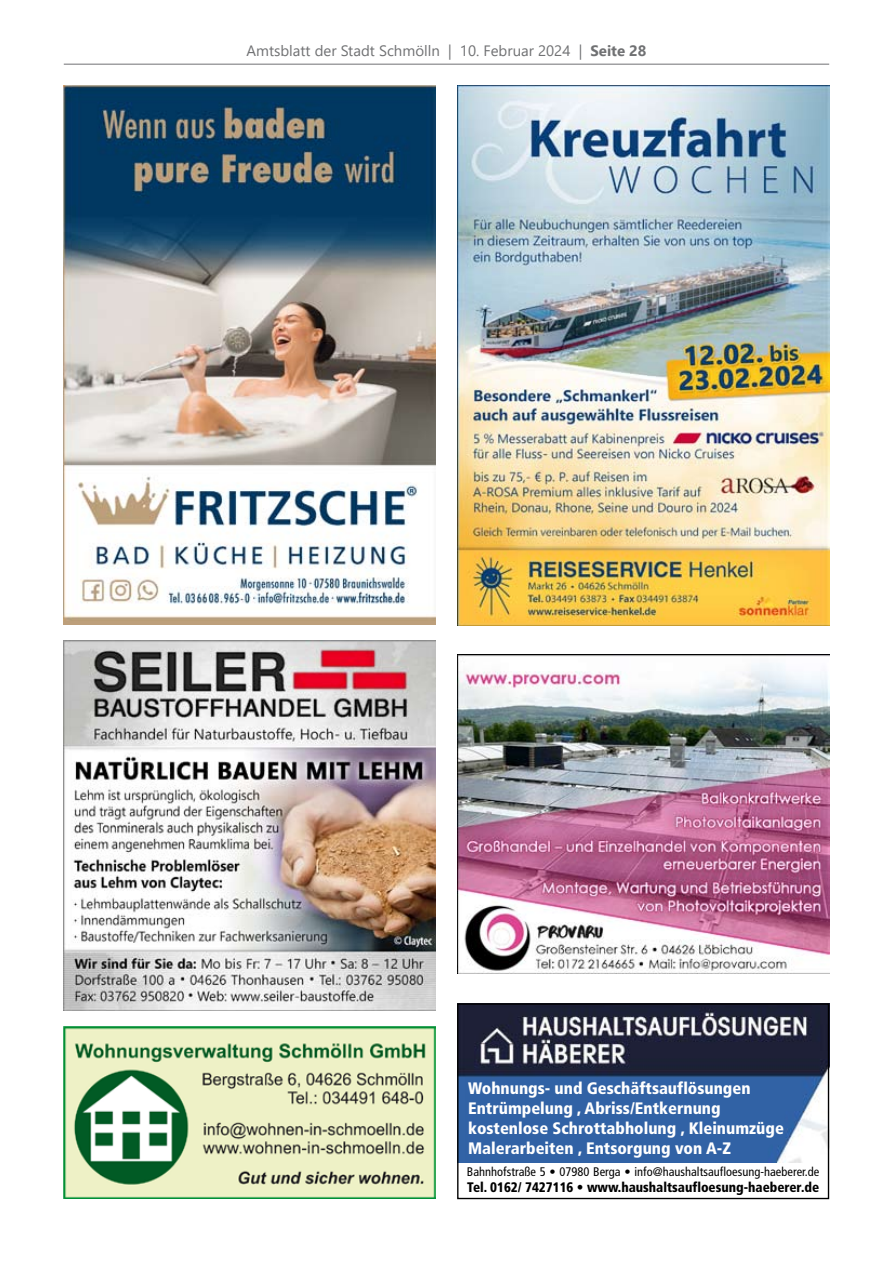
<style>
.page{position:relative;width:893px;height:1263px;background:#fff}
.page>*{position:absolute;margin:0;border:0;box-sizing:border-box;transform-origin:0 0}
.t1{font:900 condensed 16.65px/20px "Frutiger";color:#fff}
.t2{font:15px "Segoe UI";color:#707173}
.t3{font:900 condensed 13.8px "Frutiger";color:#000;scale:.96 1}
.t4{font:condensed 12.45px "Frutiger";color:#000}
.s1{font-weight:700}
</style>
<div class="page">
<hr style="left:64px;top:64px;width:765px;height:1px;background:#707173">
<img style="left:64px;top:85px;width:372px;height:540px">
<img style="left:457px;top:655px;width:372px;height:319px">
<img style="left:64px;top:640px;width:372px;height:370px">
<img style="left:64px;top:1027px;width:372px;height:171px">
<img style="left:459px;top:1005px;width:368px;height:157px">
<div style="left:457px;top:1003px;width:372px;height:196px;border:1px solid #000"></div>
<img style="left:457px;top:85px;width:372px;height:540px">
<p class="t2" style="left:246px;top:36px;width:392px">Amtsblatt der Stadt Schmölln | 10. Februar 2024 | <span class="s1">Seite 28</span></p>
<p class="t1" style="left:468px;top:1078px;width:317px">Wohnungs- und Geschäftsauflösungen Entrümpelung , Abriss/Entkernung kostenlose Schrottabholung , Kleinumzüge Malerarbeiten , Entsorgung von A-Z</p>
<p class="t4" style="left:467px;top:1164px;width:354px">Bahnhofstraße 5 • 07980 Berga • info@haushaltsaufloesung-haeberer.de</p>
<p class="t3" style="left:467px;top:1179px;width:368px">Tel. 0162/ 7427116 • www.haushaltsaufloesung-haeberer.de</p>
</div>
